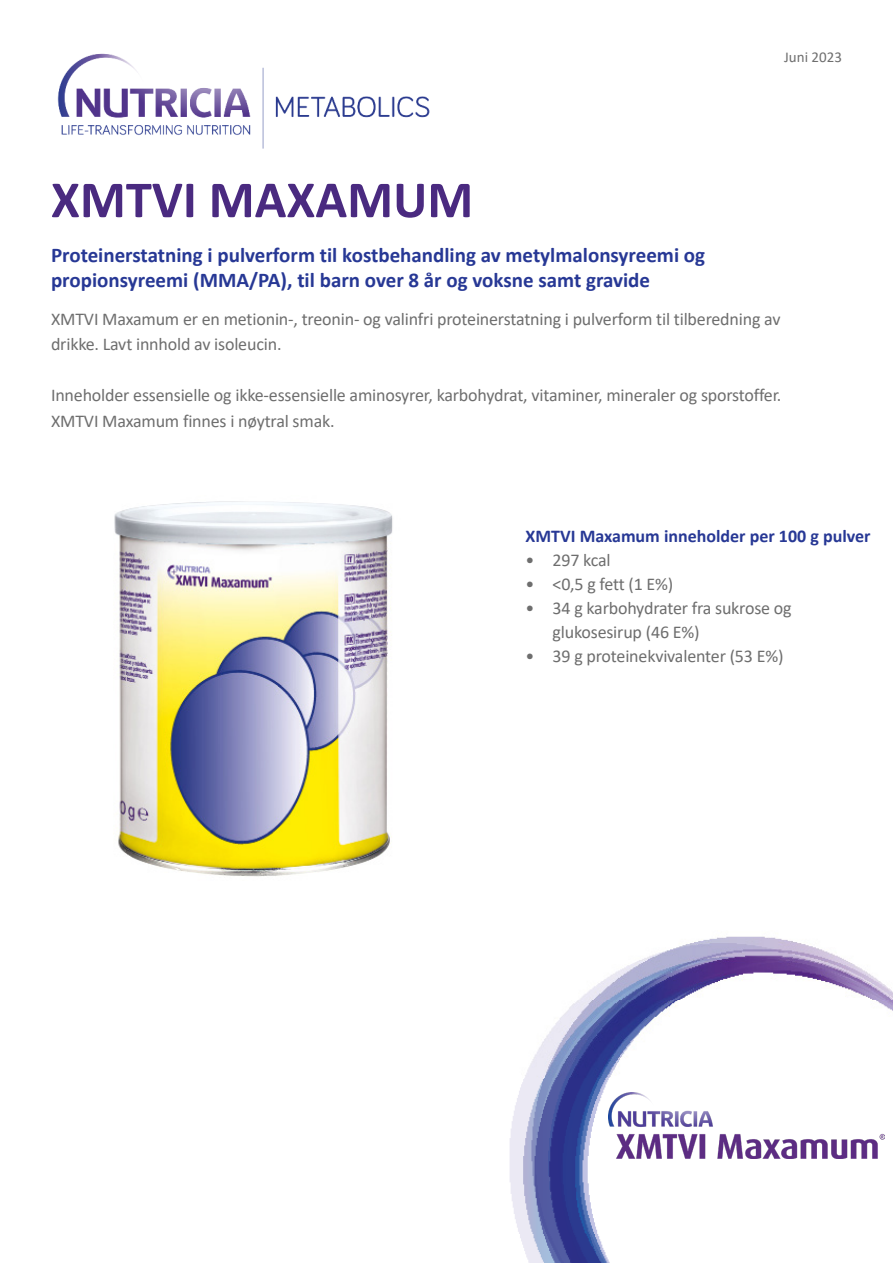
<style>
.page{position:relative;width:893px;height:1263px;background:#fff}
.page>*{position:absolute;margin:0;border:0;box-sizing:border-box;transform-origin:0 0}
.t1{font:700 52.5px "Calibri";color:#4a2a80}
._02_Ingress{font:700 21px/25.5px "Calibri";color:#273895}
._03_Brødtekst{font:18px/25.5px "Calibri";letter-spacing:-.01em;color:#6e6e6e}
._07_Tittel_næringsta{font:700 18px "Calibri";color:#273895}
.t2{font:15px "Calibri";color:#6e6e6e}
</style>
<div class="page">
<img style="left:510px;top:936px;width:383px;height:327px">
<img style="left:608px;top:1092px;width:276px;height:67px">
<img style="left:57px;top:53px;width:373px;height:96px">
<img style="left:114px;top:501px;width:279px;height:376px">
<p class="t1" style="left:51px;top:163px;width:424px">XMTVI MAXAMUM</p>
<p class="_02_Ingress" style="left:51px;top:242px;width:656px">Proteinerstatning i pulverform til kostbehandling av metylmalonsyreemi og propionsyreemi (MMA/PA), til barn over 8 år og voksne samt gravide</p>
<p class="t2" style="left:784px;top:47px;width:59px">Juni 2023</p>
<p class="_03_Brødtekst" style="left:51px;top:305px;width:731px">XMTVI Maxamum er en metionin-, treonin- og valinfri proteinerstatning i pulverform til tilberedning av drikke. Lavt innhold av isoleucin.</p>
<p class="_03_Brødtekst" style="left:51px;top:382px;width:732px">Inneholder essensielle og ikke-essensielle aminosyrer, karbohydrat, vitaminer, mineraler og sporstoffer.<br>XMTVI Maxamum finnes i nøytral smak.</p>
<p class="_07_Tittel_næringsta" style="left:526px;top:523px;width:346px">XMTVI Maxamum inneholder per 100 g pulver</p>
<p class="_03_Brødtekst" style="left:526px;top:547px;width:87px">• 297 kcal</p>
<p class="_03_Brødtekst" style="left:526px;top:571px;width:149px">• &lt;0,5 g fett (1 E%)</p>
<p class="_03_Brødtekst" style="left:553px;top:596px;width:241px;line-height:24px;text-indent:-27px">• 34 g karbohydrater fra sukrose og glukosesirup (46 E%)</p>
<p class="_03_Brødtekst" style="left:526px;top:643px;width:259px">• 39 g proteinekvivalenter (53 E%)</p>
</div>
